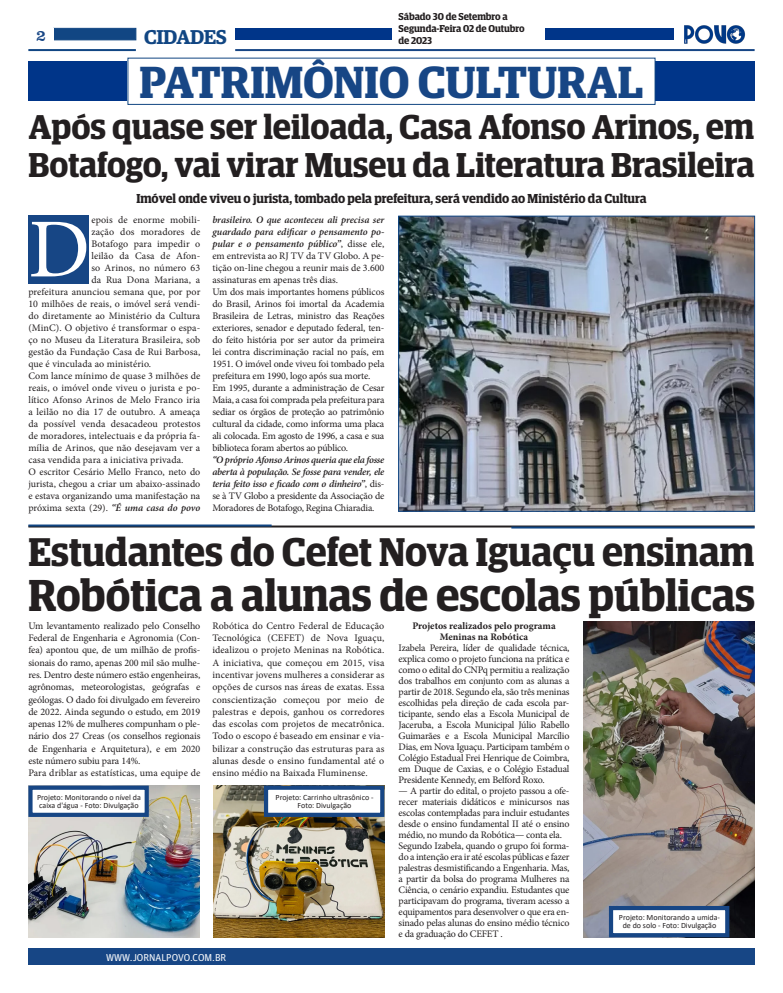
<style>
.page{position:relative;width:783px;height:993px;background:#fff}
.page>*{position:absolute;margin:0;border:0;box-sizing:border-box;transform-origin:0 0}
.t1{font:83.8px "Minion Pro";color:#fff}
.t2{font:600 45px "Guardian Egyptian Display";color:#174685}
.t3{font:600 44.8px "Guardian Egyptian Display";color:#231f20}
.t4{font:600 40.1px "Guardian Egyptian Display";color:#231f20}
.t5{font:600 34.5px/37.5px "Guardian Egyptian Display";color:#231f20}
.t6{font:600 20px "Guardian Egyptian";letter-spacing:-.02em;color:#114683}
.Título_-_2_colunas{font:16px "Clarendon BT";color:#174685}
.t7{font:600 13px "Guardian Egyptian Display";color:#231f20}
.t8{font:10px/12px "Minion Pro";color:#231f20;text-align:justify}
.t9{font:italic 600 10px/12px "Minion Pro";letter-spacing:-.025em;color:#231f20;text-align:justify}
.t10{font:600 10px/12px "Guardian Egyptian Display";letter-spacing:-.005em;color:#231f20}
.t11{font:700 10px "Minion Pro";color:#231f20}
.t12{font:10px "Guardian Agate Sans G1 D Regular";color:#fff}
.t13{font:8px/8px "Calibri";color:#231f20;text-align:center}
.s1{font-weight:600;font-style:italic}
.s2{font-weight:400;font-style:normal}
</style>
<div class="page">
<div style="left:28px;top:947px;width:726px;height:17px;background:#174685"></div>
<img style="left:684px;top:25px;width:62px;height:19px">
<div style="left:53px;top:28px;width:83px;height:12px;background:#114683;border:1px solid #114683"></div>
<hr style="left:28px;top:49px;width:108px;height:2px;background:#114683">
<div style="left:235px;top:28px;width:156px;height:12px;background:#003589"></div>
<hr style="left:235px;top:49px;width:519px;height:2px;background:#174685">
<div style="left:545px;top:28px;width:129px;height:12px;background:#003589"></div>
<img style="left:583px;top:621px;width:171px;height:315px">
<div style="left:28px;top:61px;width:726px;height:40px;background:#003589"></div>
<div style="left:128px;top:58px;width:527px;height:46px;background:#fff"></div>
<div style="left:127px;top:58px;width:528px;height:47px;border:1px solid #114682"></div>
<div style="left:28px;top:28px;width:26px;height:19px;background:#fff"></div>
<hr style="left:28px;top:525px;width:726px;height:2px;background:#231f20">
<hr style="left:28px;top:524px;width:243px;height:2px;background:#114683">
<hr style="left:511px;top:526px;width:243px;height:2px;background:#114683">
<img style="left:400px;top:217px;width:353px;height:292px">
<div style="left:398px;top:215px;width:357px;height:296px;border:1px solid #114683"></div>
<div style="left:28px;top:215px;width:61px;height:69px;background:#174685"></div>
<img style="left:28px;top:785px;width:171px;height:151px">
<img style="left:213px;top:785px;width:171px;height:151px">
<div style="left:28px;top:785px;width:121px;height:31px;background:#fff;border:4px solid #174685"></div>
<div style="left:264px;top:785px;width:120px;height:31px;background:#fff;border:4px solid #174685"></div>
<div style="left:608px;top:905px;width:121px;height:31px;background:#fff;border:4px solid #174685"></div>
<p class="Título_-_2_colunas" style="left:36px;top:25px;width:11px">2</p>
<h3 class="Título_-_2_colunas" style="left:36px;top:25px;width:11px">6</h3>
<p class="t10" style="left:398px;top:11px;width:127px">Sábado 30 de Setembro a<br>Segunda-Feira 02 de Outubro</p>
<h3 class="t6" style="left:144px;top:22px;width:84px">CIDADES</h3>
<p class="t10" style="left:398px;top:35px;width:35px">de 2023</p>
<p class="t2" style="left:139px;top:57px;width:505px">PATRIMÔNIO CULTURAL</p>
<p class="t5" style="left:28px;top:108px;width:727px">Após quase ser leiloada, Casa Afonso Arinos, em<br>Botafogo, vai virar Museu da Literatura Brasileira</p>
<p class="t7" style="left:136px;top:191px;width:511px">Imóvel onde viveu o jurista, tombado pela prefeitura, será vendido ao Ministério da Cultura</p>
<p class="t8" style="left:91px;top:214px;width:110px">epois de enorme mobili-</p>
<p class="t8" style="left:91px;top:226px;width:110px">zação dos moradores de</p>
<p class="t8" style="left:91px;top:238px;width:110px">Botafogo para impedir o</p>
<p class="t8" style="left:91px;top:250px;width:110px">leilão da Casa de Afon-</p>
<p class="t8" style="left:91px;top:262px;width:110px">so Arinos, no número 63</p>
<p class="t8" style="left:91px;top:274px;width:110px">da Rua Dona Mariana, a</p>
<p class="t8" style="left:28px;top:286px;width:173px">prefeitura anunciou semana que, por por</p>
<p class="t8" style="left:28px;top:298px;width:173px">10 milhões de reais, o imóvel será vendi-</p>
<p class="t8" style="left:28px;top:310px;width:173px">do diretamente ao Ministério da Cultura</p>
<p class="t8" style="left:28px;top:322px;width:173px">(MinC). O objetivo é transformar o espa-</p>
<p class="t8" style="left:28px;top:334px;width:173px">ço no Museu da Literatura Brasileira, sob</p>
<p class="t8" style="left:28px;top:346px;width:173px">gestão da Fundação Casa de Rui Barbosa,</p>
<p class="t8" style="left:28px;top:358px;width:124px">que é vinculada ao ministério.</p>
<p class="t8" style="left:28px;top:370px;width:173px">Com lance mínimo de quase 3 milhões de reais, o imóvel onde viveu o jurista e po&shy;lítico Afonso Arinos de Melo Franco iria a leilão no dia 17 de outubro. A ameaça da possível venda desacadeou protestos de moradores, intelectuais e da própria fa&shy;mília de Arinos, que não desejavam ver a casa vendida para a iniciativa privada.</p>
<p class="t8" style="left:28px;top:466px;width:173px">O escritor Cesário Mello Franco, neto do jurista, chegou a criar um abaixo-assinado e estava organizando uma manifestação na próxima sexta (29). <span class="s1">“É uma casa do povo</span></p>
<p class="t1" style="left:28px;top:193px;width:63px">D</p>
<p class="t8" style="left:212px;top:214px;width:173px"><span class="s1">brasileiro. O que aconteceu ali precisa ser guardado para edificar o pensamento po&shy;pular e o pensamento público”</span>, disse ele, em entrevista ao RJ TV da TV Globo. A pe&shy;tição on-line chegou a reunir mais de 3.600 assinaturas em apenas três dias.</p>
<p class="t8" style="left:212px;top:286px;width:173px">Um dos mais importantes homens públicos do Brasil, Arinos foi imortal da Academia Brasileira de Letras, ministro das Reações exteriores, senador e deputado federal, ten&shy;do feito história por ser autor da primeira lei contra discriminação racial no país, em 1951. O imóvel onde viveu foi tombado pela prefeitura em 1990, logo após sua morte.</p>
<p class="t8" style="left:212px;top:382px;width:173px">Em 1995, durante a administração de Cesar Maia, a casa foi comprada pela prefeitura para sediar os órgãos de proteção ao patrimônio cultural da cidade, como informa uma placa ali colocada. Em agosto de 1996, a casa e sua biblioteca foram abertos ao público.</p>
<p class="t9" style="left:212px;top:453px;width:173px">“O próprio Afonso Arinos queria que ela fosse aberta à população. Se fosse para vender, ele teria feito isso e ficado com o dinheiro”<span class="s2">, dis&shy;se à TV Globo a presidente da Associação de Moradores de Botafogo, Regina Chiaradia.</span></p>
<p class="t4" style="left:28px;top:530px;width:727px">Estudantes do Cefet Nova Iguaçu ensinam</p>
<p class="t3" style="left:28px;top:570px;width:728px">Robótica a alunas de escolas públicas</p>
<p class="t8" style="left:28px;top:619px;width:173px;line-height:12.3px">Um levantamento realizado pelo Conselho Federal de Engenharia e Agronomia (Con&shy;fea) apontou que, de um milhão de profis&shy;sionais do ramo, apenas 200 mil são mulhe&shy;res. Dentro deste número estão engenheiras, agrônomas, meteorologistas, geógrafas e geólogas. O dado foi divulgado em fevereiro de 2022. Ainda segundo o estudo, em 2019 apenas 12% de mulheres compunham o ple&shy;nário dos 27 Creas (os conselhos regionais de Engenharia e Arquitetura), e em 2020 este número subiu para 14%.</p>
<p class="t8" style="left:28px;top:767px;width:173px">Para driblar as estatísticas, uma equipe de</p>
<p class="t8" style="left:212px;top:619px;width:173px;line-height:12.3px">Robótica do Centro Federal de Educação Tecnológica (CEFET) de Nova Iguaçu, idealizou o projeto Meninas na Robótica.<br>A iniciativa, que começou em 2015, visa incentivar jovens mulheres a considerar as opções de cursos nas áreas de exatas. Essa conscientização começou por meio de palestras e depois, ganhou os corredores das escolas com projetos de mecatrônica.<br>Todo o escopo é baseado em ensinar e via&shy;bilizar a construção das estruturas para as alunas desde o ensino fundamental até o ensino médio na Baixada Fluminense.</p>
<p class="t13" style="left:37px;top:792px;width:105px;text-align:left">Projeto: Monitorando o nível da caixa d'água - Foto: Divulgação</p>
<p class="t13" style="left:275px;top:792px;width:99px">Projeto: Carrinho ultrasônico -<br>Foto: Divulgação</p>
<p class="t12" style="left:106px;top:949px;width:122px">WWW.JORNALPOVO.COM.BR</p>
<p class="t11" style="left:412px;top:618px;width:145px">Projetos realizados pelo programa</p>
<p class="t11" style="left:440px;top:629px;width:90px">Meninas na Robótica</p>
<p class="t8" style="left:398px;top:642px;width:172px;line-height:11px">Izabela Pereira, líder de qualidade técnica, explica como o projeto funciona na prática e como o edital do CNPq permitiu a realização dos trabalhos em conjunto com as alunas a partir de 2018. Segundo ela, são três meninas escolhidas pela direção de cada escola par&shy;ticipante, sendo elas a Escola Municipal de Jaceruba, a Escola Municipal Júlio Rabello Guimarães e a Escola Municipal Marcílio Dias, em Nova Iguaçu. Participam também o Colégio Estadual Frei Henrique de Coimbra, em Duque de Caxias, e o Colégio Estadual Presidente Kennedy, em Belford Roxo.</p>
<p class="t8" style="left:398px;top:785px;width:172px;line-height:11px">— A partir do edital, o projeto passou a ofe&shy;recer materiais didáticos e minicursos nas escolas contempladas para incluir estudantes desde o ensino fundamental II até o ensino médio, no mundo da Robótica— conta ela.</p>
<p class="t8" style="left:398px;top:840px;width:172px;line-height:11px">Segundo Izabela, quando o grupo foi forma&shy;do a intenção era ir até escolas públicas e fazer palestras desmistificando a Engenharia. Mas, a partir da bolsa do programa Mulheres na Ciência, o cenário expandiu. Estudantes que participavam do programa, tiveram acesso a equipamentos para desenvolver o que era en&shy;sinado pelas alunas do ensino médio técnico e da graduação do CEFET .</p>
<p class="t13" style="left:618px;top:913px;width:102px">Projeto: Monitorando a umida&shy;de do solo - Foto: Divulgação</p>
</div>
